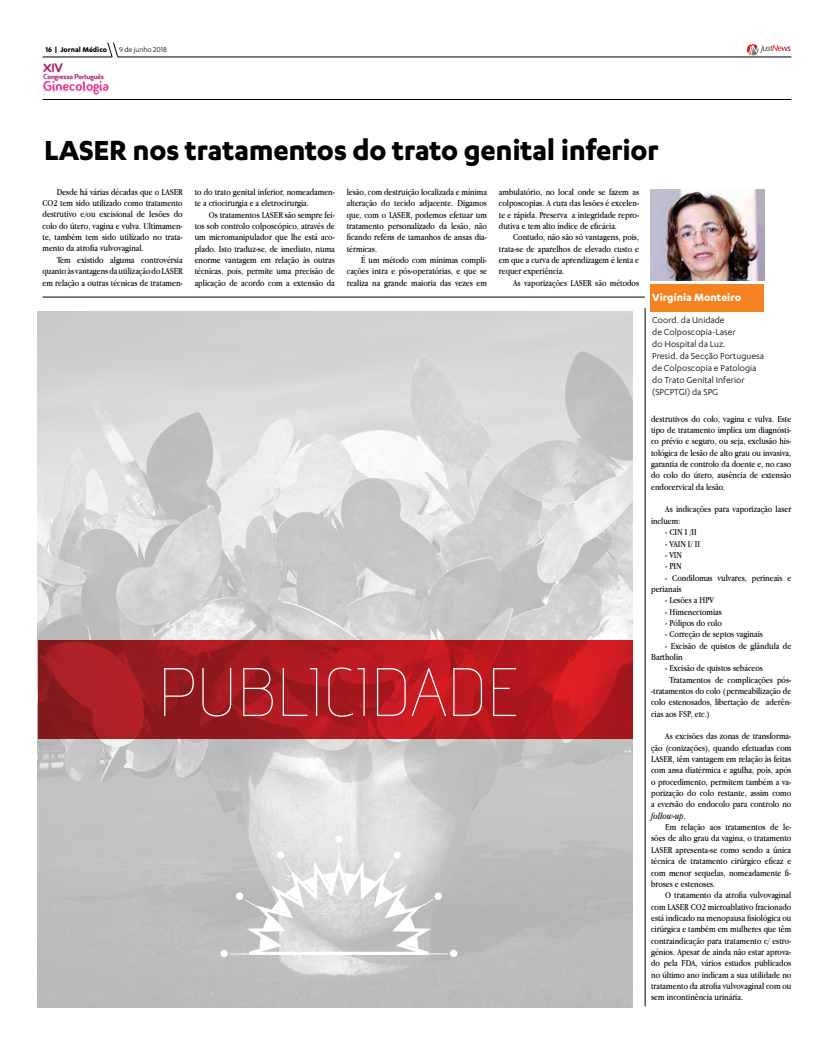
<style>
.page{position:relative;width:814px;height:1049px;background:#fff}
.page>*{position:absolute;margin:0;border:0;box-sizing:border-box;transform-origin:0 0}
.t1{font:128.5px "Therecanonlybeone Beaver Imit";color:#fff}
.t2{font:68.6px "advent Lt 3";color:#fff}
.t3{font:700 32px "Karbon";letter-spacing:-.01em;color:#000}
.t4{font:12.4px "Fontastique Fontastique";color:#aa1664}
.t5{font:700 12px "Karbon";color:#fff}
.t6{font:10px/12px "Karbon";color:#000}
.t7{font:9.5px/11.3px "Apple Garamond";color:#000;text-align:justify}
.t8{font:700 8px "Karbon";color:#000}
.t9{font:8px "Karbon";color:#000}
.t10{font:7px "Fontastique Fontastique";color:#aa1664}
.s1{font-style:italic}
</style>
<div class="page">
<hr style="left:43px;top:57px;width:69px;height:1px;background:#000">
<svg style="left:107px;top:42px;width:11px;height:15px"></svg>
<hr style="left:118px;top:57px;width:673px;height:1px;background:#000">
<hr style="left:43px;top:99px;width:748px;height:1px;background:#000">
<svg style="left:746px;top:44px;width:44px;height:11px"></svg>
<svg style="left:44px;top:63px;width:65px;height:32px"></svg>
<div style="left:43px;top:308px;width:596px;height:708px;background:linear-gradient(to right,#fff,#fff)"></div>
<hr style="left:43px;top:297px;width:601px;height:1px;background:#000">
<hr style="left:644px;top:308px;width:1px;height:698px;background:#000">
<img style="left:650px;top:190px;width:114px;height:90px">
<div style="left:650px;top:284px;width:114px;height:28px;background:#f58220"></div>
<img style="left:38px;top:312px;width:594px;height:696px">
<svg style="left:38px;top:640px;width:594px;height:99px;background:#ad1a1f"></svg>
<p class="t8" style="left:45px;top:45px;width:63px">16 | Jornal Médico</p>
<p class="t9" style="left:119px;top:46px;width:50px">9 de junho 2018</p>
<h3 class="t4" style="left:44px;top:61px;width:21px">XIV</h3>
<p class="t10" style="left:44px;top:72px;width:62px">Congresso Português</p>
<h3 class="t3" style="left:44px;top:132px;width:616px">LASER nos tratamentos do trato genital inferior</h3>
<p class="t7" style="left:43px;top:186px;width:142px;text-indent:14px">Desde há várias décadas que o LASER CO2 tem sido utilizado como tratamento destrutivo e/ou excisional de lesões do colo do útero, vagina e vulva. Ultimamen&shy;te, também tem sido utilizado no trata&shy;mento da atrofia vulvovaginal.</p>
<p class="t7" style="left:43px;top:254px;width:142px;text-indent:14px">Tem existido alguma controvérsia quanto às vantagens da utilização do LASER em relação a outras técnicas de tratamen-</p>
<p class="t7" style="left:195px;top:186px;width:142px">to do trato genital inferior, nomeadamen&shy;te a criocirurgia e a eletrocirurgia.</p>
<p class="t7" style="left:195px;top:209px;width:142px;text-indent:14px">Os tratamentos LASER são sempre fei&shy;tos sob controlo colposcópico, através de um micromanipulador que lhe está aco&shy;plado. Isto traduz-se, de imediato, numa enorme vantagem em relação às outras técnicas, pois, permite uma precisão de aplicação de acordo com a extensão da</p>
<p class="t7" style="left:347px;top:186px;width:142px">lesão, com destruição localizada e mínima alteração do tecido adjacente. Digamos que, com o LASER, podemos efetuar um tratamento personalizado da lesão, não ficando reféns de tamanhos de ansas dia&shy;térmicas.</p>
<p class="t7" style="left:347px;top:254px;width:142px;text-indent:14px">É um método com mínimas compli&shy;cações intra e pós-operatórias, e que se realiza na grande maioria das vezes em</p>
<p class="t7" style="left:499px;top:186px;width:142px">ambulatório, no local onde se fazem as colposcopias. A cura das lesões é excelen&shy;te e rápida. Preserva a integridade repro&shy;dutiva e tem alto índice de eficácia.</p>
<p class="t7" style="left:499px;top:231px;width:142px;text-indent:14px">Contudo, não são só vantagens, pois, trata-se de aparelhos de elevado custo e em que a curva de aprendizagem é lenta e requer experiência.</p>
<p class="t7" style="left:513px;top:277px;width:127px">As vaporizações LASER são métodos</p>
<h2 class="t2" style="left:158px;top:651px;width:363px">PUBLICIDADE</h2>
<h1 class="t1" style="left:207px;top:839px;width:264px">v</h1>
<p class="t5" style="left:652px;top:290px;width:90px">Virgínia Monteiro</p>
<p class="t6" style="left:652px;top:313px;width:113px">Coord. da Unidade<br>de Colposcopia-Laser<br>do Hospital da Luz.<br>Presid. da Secção Portuguesa de Colposcopia e Patologia do Trato Genital Inferior (SPCPTGI) da SPG</p>
<p class="t7" style="left:651px;top:413px;width:142px">destrutivos do colo, vagina e vulva. Este tipo de tratamento implica um diagnósti&shy;co prévio e seguro, ou seja, exclusão his&shy;tológica de lesão de alto grau ou invasiva, garantia de controlo da doente e, no caso do colo do útero, ausência de extensão endocervical da lesão.</p>
<p class="t7" style="left:651px;top:504px;width:142px;text-indent:14px">As indicações para vaporização laser incluem:</p>
<p class="t7" style="left:665px;top:526px;width:33px">- CIN I /II</p>
<p class="t7" style="left:665px;top:538px;width:36px">- VAIN I/ II</p>
<p class="t7" style="left:665px;top:549px;width:18px">- VIN</p>
<p class="t7" style="left:665px;top:560px;width:18px">- PIN</p>
<p class="t7" style="left:651px;top:572px;width:142px;text-indent:14px">- Condilomas vulvares, perineais e perianais</p>
<p class="t7" style="left:665px;top:594px;width:50px">- Lesões a HPV</p>
<p class="t7" style="left:665px;top:606px;width:58px">- Himenectomias</p>
<p class="t7" style="left:665px;top:617px;width:58px">- Pólipos do colo</p>
<p class="t7" style="left:665px;top:628px;width:99px">- Correção de septos vaginais</p>
<p class="t7" style="left:651px;top:640px;width:142px;text-indent:14px">- Excisão de quistos de glândula de<br>Bartholin</p>
<p class="t7" style="left:665px;top:662px;width:99px">- Excisão de quistos sebáceos</p>
<p class="t7" style="left:669px;top:674px;width:123px">Tratamentos de complicações pós-</p>
<p class="t7" style="left:651px;top:685px;width:142px">-tratamentos do colo (permeabilização de</p>
<p class="t7" style="left:651px;top:696px;width:142px">colo estenosados, libertação de aderên-</p>
<p class="t7" style="left:651px;top:708px;width:60px">cias aos FSP, etc.)</p>
<p class="t7" style="left:651px;top:730px;width:142px;text-indent:14px">As excisões das zonas de transforma&shy;ção (conizações), quando efetuadas com LASER, têm vantagem em relação às feitas com ansa diatérmica e agulha, pois, após o procedimento, permitem também a va&shy;porização do colo restante, assim como a eversão do endocolo para controlo no <span class="s1">follow-up</span>.</p>
<p class="t7" style="left:651px;top:821px;width:142px;text-indent:14px">Em relação aos tratamentos de le&shy;sões de alto grau da vagina, o tratamento LASER apresenta-se como sendo a única técnica de tratamento cirúrgico eficaz e com menor sequelas, nomeadamente fi&shy;broses e estenoses.</p>
<p class="t7" style="left:651px;top:889px;width:142px;text-indent:14px">O tratamento da atrofia vulvovaginal com LASER CO2 microablativo fracionado está indicado na menopausa fisiológica ou cirúrgica e também em mulheres que têm contraindicação para tratamento c/ estro&shy;génios. Apesar de ainda não estar aprova&shy;do pela FDA, vários estudos publicados no último ano indicam a sua utilidade no tratamento da atrofia vulvovaginal com ou sem incontinência urinária.</p>
</div>
